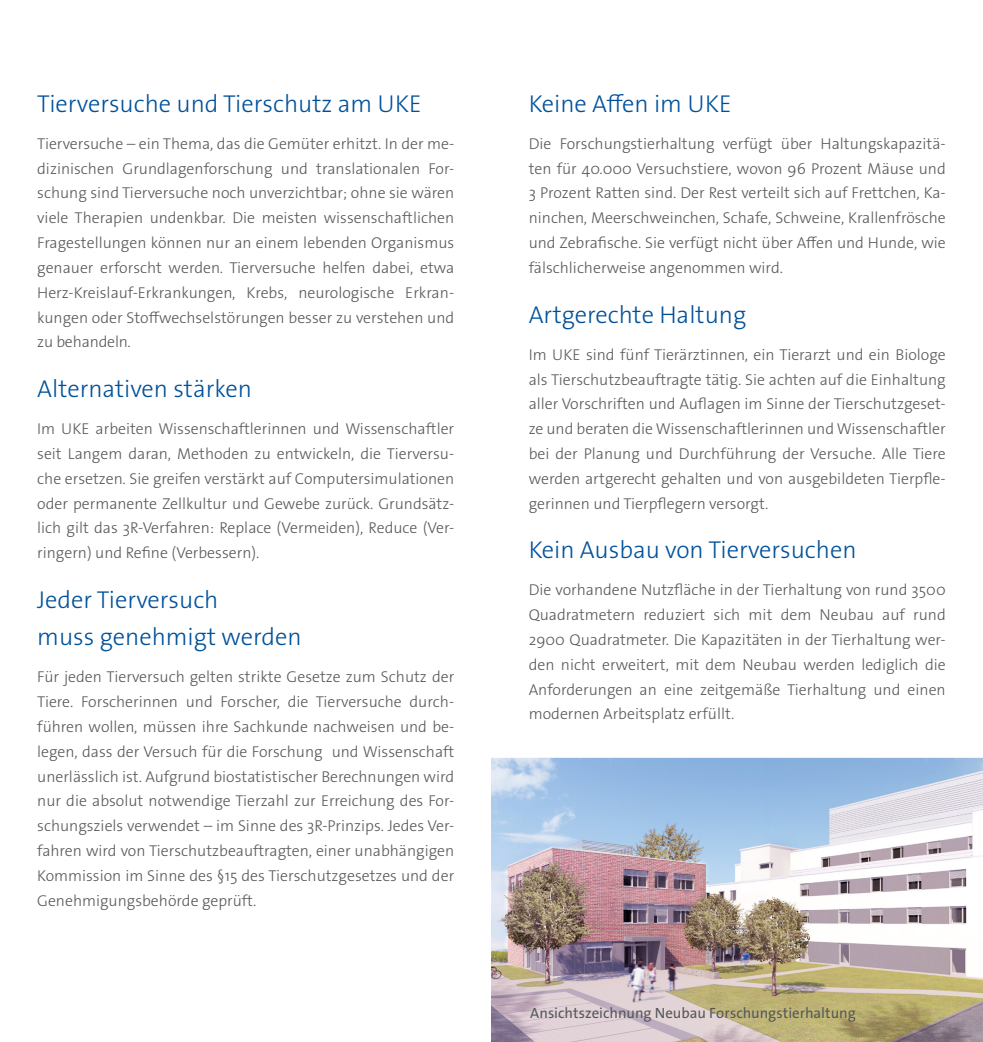
<style>
.page{position:relative;width:983px;height:1042px;background:#fff}
.page>*{position:absolute;margin:0;border:0;box-sizing:border-box;transform-origin:0 0}
.t1{font:300 24.5px/37.3px "The Sans Os F";color:#01519a}
.t2{font:300 15.75px/24.8px "The Sans Os F";color:#57585a;text-align:justify}
.t3{font:14.88px "The Sans Os F";color:#57585a}
</style>
<div class="page">
<img style="left:491px;top:757px;width:491px;height:285px">
<h1 class="t1" style="left:37px;top:85px;width:386px">Tierversuche und Tierschutz am UKE</h1>
<p class="t2" style="left:37px;top:131px;width:418px">Tierversuche – ein Thema, das die Gemüter erhitzt. In der me&shy;dizinischen Grundlagenforschung und translationalen For&shy;schung sind Tierversuche noch unverzichtbar; ohne sie wären viele Therapien undenkbar. Die meisten wissenschaftlichen Fragestellungen können nur an einem lebenden Organismus genauer erforscht werden. Tierversuche helfen dabei, etwa Herz-Kreislauf-Erkrankungen, Krebs, neurologische Erkran&shy;kungen oder Stoffwechselstörungen besser zu verstehen und zu behandeln.</p>
<h1 class="t1" style="left:37px;top:370px;width:216px">Alternativen stärken</h1>
<p class="t2" style="left:37px;top:416px;width:418px">Im UKE arbeiten Wissenschaftlerinnen und Wissenschaftler seit Langem daran, Methoden zu entwickeln, die Tierversu&shy;che ersetzen. Sie greifen verstärkt auf Computersimulationen oder permanente Zellkultur und Gewebe zurück. Grundsätz&shy;lich gilt das 3R-Verfahren: Replace (Vermeiden), Reduce (Ver&shy;ringern) und Refine (Verbessern).</p>
<h1 class="t1" style="left:37px;top:581px;width:266px">Jeder Tierversuch<br>muss genehmigt werden</h1>
<p class="t2" style="left:37px;top:664px;width:418px">Für jeden Tierversuch gelten strikte Gesetze zum Schutz der Tiere. Forscherinnen und Forscher, die Tierversuche durch&shy;führen wollen, müssen ihre Sachkunde nachweisen und be&shy;legen, dass der Versuch für die Forschung und Wissenschaft unerlässlich ist. Aufgrund biostatistischer Berechnungen wird nur die absolut notwendige Tierzahl zur Erreichung des For&shy;schungsziels verwendet – im Sinne des 3R-Prinzips. Jedes Ver&shy;fahren wird von Tierschutzbeauftragten, einer unabhängigen Kommission im Sinne des §15 des Tierschutzgesetzes und der Genehmigungsbehörde geprüft.</p>
<h1 class="t1" style="left:528px;top:85px;width:204px">Keine Affen im UKE</h1>
<p class="t2" style="left:528px;top:131px;width:418px">Die Forschungstierhaltung verfügt über Haltungskapazitä&shy;ten für 40.000 Versuchstiere, wovon 96 Prozent Mäuse und 3 Prozent Ratten sind. Der Rest verteilt sich auf Frettchen, Ka&shy;ninchen, Meerschweinchen, Schafe, Schweine, Krallenfrösche und Zebrafische. Sie verfügt nicht über Affen und Hunde, wie fälschlicherweise angenommen wird.</p>
<h1 class="t1" style="left:528px;top:296px;width:219px">Artgerechte Haltung</h1>
<p class="t2" style="left:528px;top:342px;width:418px">Im UKE sind fünf Tierärztinnen, ein Tierarzt und ein Biologe als Tierschutzbeauftragte tätig. Sie achten auf die Einhaltung aller Vorschriften und Auflagen im Sinne der Tierschutzgeset&shy;ze und beraten die Wissenschaftlerinnen und Wissenschaftler bei der Planung und Durchführung der Versuche. Alle Tiere werden artgerecht gehalten und von ausgebildeten Tierpfle&shy;gerinnen und Tierpflegern versorgt.</p>
<h1 class="t1" style="left:528px;top:531px;width:329px">Kein Ausbau von Tierversuchen</h1>
<p class="t2" style="left:528px;top:578px;width:418px">Die vorhandene Nutzfläche in der Tierhaltung von rund 3500<br>Quadratmetern reduziert sich mit dem Neubau auf rund 2900 Quadratmeter. Die Kapazitäten in der Tierhaltung wer&shy;den nicht erweitert, mit dem Neubau werden lediglich die Anforderungen an eine zeitgemäße Tierhaltung und einen modernen Arbeitsplatz erfüllt.</p>
<p class="t3" style="left:530px;top:1003px;width:327px">Ansichtszeichnung Neubau Forschungstierhaltung</p>
</div>
